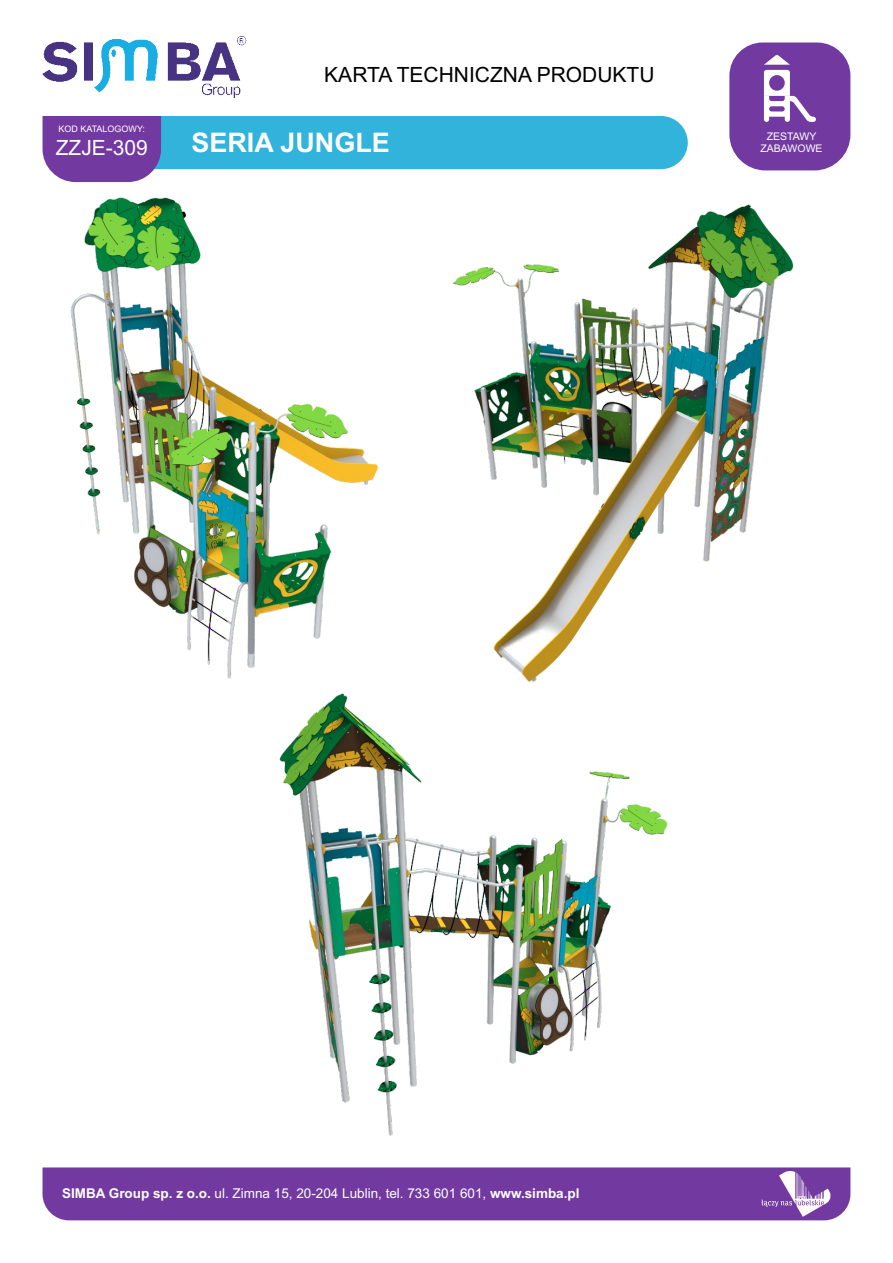
<style>
.page{position:relative;width:893px;height:1263px;background:#fff}
.page>*{position:absolute;margin:0;border:0;box-sizing:border-box;transform-origin:0 0}
.t1{font:700 27px "Arial";color:#fff}
.t2{font:21px "Arial";color:#000}
.t3{font:21px "Arial";color:#fff}
.t4{font:13.5px "Arial";color:#fff}
.t5{font:10.5px "Arial";color:#fff}
.t6{font:9px "Arial";color:#fff}
.s1{font-weight:700}
</style>
<div class="page">
<div style="left:125px;top:116px;width:563px;height:53px;background:#31b3dc;border-radius:26px"></div>
<div style="left:43px;top:121px;width:118px;height:47px;background:#7239a0"></div>
<div style="left:729px;top:43px;width:121px;height:127px;background:#7239a0;border-radius:35px"></div>
<svg style="left:764px;top:55px;width:52px;height:67px"></svg>
<div style="left:43px;top:1167px;width:807px;height:53px;background:#7239a0"></div>
<img style="left:42px;top:35px;width:205px;height:86px">
<img style="left:201px;top:708px;width:540px;height:472px">
<img style="left:48px;top:168px;width:465px;height:540px">
<img style="left:356px;top:174px;width:438px;height:540px">
<h2 class="t2" style="left:324px;top:66px;width:332px">KARTA TECHNICZNA PRODUKTU</h2>
<p class="t6" style="left:58px;top:125px;width:88px">KOD KATALOGOWY:</p>
<h2 class="t3" style="left:56px;top:140px;width:94px">ZZJE-309</h2>
<h1 class="t1" style="left:191px;top:132px;width:200px">SERIA JUNGLE</h1>
<p class="t5" style="left:767px;top:132px;width:51px">ZESTAWY</p>
<p class="t5" style="left:761px;top:144px;width:64px">ZABAWOWE</p>
<p class="t4" style="left:62px;top:1188px;width:519px"><span class="s1">SIMBA Group sp. z o.o.</span> ul. Zimna 15, 20-204 Lublin, tel. 733 601 601, <span class="s1">www.simba.pl</span></p>
</div>
